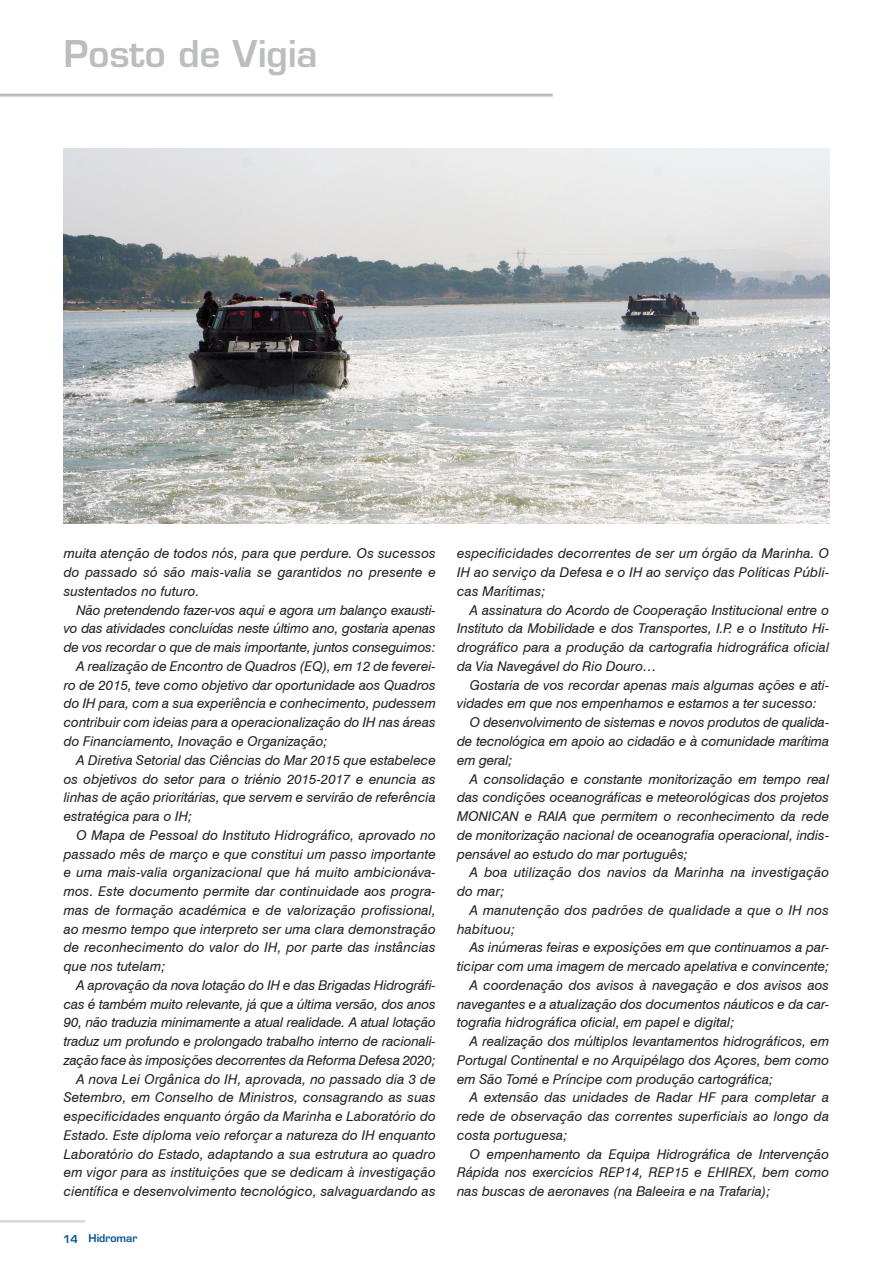
<style>
.page{position:relative;width:893px;height:1263px;background:#fff}
.page>*{position:absolute;margin:0;border:0;box-sizing:border-box;transform-origin:0 0}
.t1{font:600 36px "Eurostile LT Std";color:#bcbdc0}
.t2{font:italic 13.5px/18.8px "Swiss 721 BT";color:#231f20;text-align:justify}
.t3{font:italic 13.5px/18.8px "Swiss 721 BT";letter-spacing:.02em;color:#231f20}
.t4{font:600 10.5px "Eurostile LT Std";color:#01538e}
</style>
<div class="page">
<hr style="left:0;top:1220px;width:85px;height:2px;background:#231f20">
<hr style="left:0;top:94px;width:553px;height:3px;background:#231f20">
<img style="left:64px;top:149px;width:765px;height:374px">
<p class="t1" style="left:64px;top:32px;width:255px">Posto de Vigia</p>
<p class="t2" style="left:64px;top:544px;width:374px">muita atenção de todos nós, para que perdure. Os sucessos do passado só são mais-valia se garantidos no presente e sustentados no futuro.</p>
<p class="t2" style="left:64px;top:600px;width:374px;text-indent:13px">Não pretendendo fazer-vos aqui e agora um balanço exausti&shy;vo das atividades concluídas neste último ano, gostaria apenas de vos recordar o que de mais importante, juntos conseguimos:</p>
<p class="t2" style="left:64px;top:657px;width:374px;text-indent:13px">A realização de Encontro de Quadros (EQ), em 12 de feverei&shy;ro de 2015, teve como objetivo dar oportunidade aos Quadros do IH para, com a sua experiência e conhecimento, pudessem contribuir com ideias para a operacionalização do IH nas áreas do Financiamento, Inovação e Organização;</p>
<p class="t2" style="left:64px;top:750px;width:374px;text-indent:13px">A Diretiva Setorial das Ciências do Mar 2015 que estabelece os objetivos do setor para o triénio 2015-2017 e enuncia as linhas de ação prioritárias, que servem e servirão de referência estratégica para o IH;</p>
<p class="t2" style="left:64px;top:825px;width:374px;text-indent:13px">O Mapa de Pessoal do Instituto Hidrográfico, aprovado no passado mês de março e que constitui um passo importante e uma mais-valia organizacional que há muito ambicionáva&shy;mos. Este documento permite dar continuidade aos progra&shy;mas de formação académica e de valorização profissional, ao mesmo tempo que interpreto ser uma clara demonstração de reconhecimento do valor do IH, por parte das instâncias que nos tutelam;</p>
<p class="t2" style="left:64px;top:975px;width:374px;text-indent:13px">A aprovação da nova lotação do IH e das Brigadas Hidrográfi&shy;cas é também muito relevante, já que a última versão, dos anos 90, não traduzia minimamente a atual realidade. A atual lotação traduz um profundo e prolongado trabalho interno de racionali&shy;zação face às imposições decorrentes da Reforma Defesa 2020;</p>
<p class="t2" style="left:64px;top:1069px;width:374px;text-indent:13px">A nova Lei Orgânica do IH, aprovada, no passado dia 3 de Setembro, em Conselho de Ministros, consagrando as suas especificidades enquanto órgão da Marinha e Laboratório do Estado. Este diploma veio reforçar a natureza do IH enquanto Laboratório do Estado, adaptando a sua estrutura ao quadro em vigor para as instituições que se dedicam à investigação científica e desenvolvimento tecnológico, salvaguardando as</p>
<p class="t4" style="left:63px;top:1232px;width:76px">14 Hidromar</p>
<p class="t2" style="left:457px;top:544px;width:374px">especificidades decorrentes de ser um órgão da Marinha. O IH ao serviço da Defesa e o IH ao serviço das Políticas Públi&shy;cas Marítimas;</p>
<p class="t2" style="left:457px;top:600px;width:374px;text-indent:13px">A assinatura do Acordo de Cooperação Institucional entre o Instituto da Mobilidade e dos Transportes, I.P. e o Instituto Hi&shy;drográfico para a produção da cartografia hidrográfica oficial da Via Navegável do Rio Douro…</p>
<p class="t2" style="left:457px;top:675px;width:374px;text-indent:13px">Gostaria de vos recordar apenas mais algumas ações e ati&shy;vidades em que nos empenhamos e estamos a ter sucesso:</p>
<p class="t2" style="left:457px;top:713px;width:374px;text-indent:13px">O desenvolvimento de sistemas e novos produtos de qualida&shy;de tecnológica em apoio ao cidadão e à comunidade marítima em geral;</p>
<p class="t2" style="left:457px;top:769px;width:374px;text-indent:13px">A consolidação e constante monitorização em tempo real das condições oceanográficas e meteorológicas dos projetos MONICAN e RAIA que permitem o reconhecimento da rede de monitorização nacional de oceanografia operacional, indis&shy;pensável ao estudo do mar português;</p>
<p class="t2" style="left:457px;top:863px;width:374px;text-indent:13px">A boa utilização dos navios da Marinha na investigação do mar;</p>
<p class="t3" style="left:457px;top:900px;width:374px;text-indent:13px">A manutenção dos padrões de qualidade a que o IH nos habituou;</p>
<p class="t2" style="left:457px;top:938px;width:374px;text-align:right">As inúmeras feiras e exposições em que continuamos a par&shy;ticipar com uma imagem de mercado apelativa e convincente;</p>
<p class="t2" style="left:457px;top:975px;width:374px;text-indent:13px">A coordenação dos avisos à navegação e dos avisos aos navegantes e a atualização dos documentos náuticos e da car&shy;tografia hidrográfica oficial, em papel e digital;</p>
<p class="t2" style="left:457px;top:1032px;width:374px;text-indent:13px">A realização dos múltiplos levantamentos hidrográficos, em Portugal Continental e no Arquipélago dos Açores, bem como em São Tomé e Príncipe com produção cartográfica;</p>
<p class="t2" style="left:457px;top:1088px;width:374px;text-indent:13px">A extensão das unidades de Radar HF para completar a rede de observação das correntes superficiais ao longo da costa portuguesa;</p>
<p class="t2" style="left:457px;top:1144px;width:374px;text-indent:13px">O empenhamento da Equipa Hidrográfica de Intervenção Rápida nos exercícios REP14, REP15 e EHIREX, bem como nas buscas de aeronaves (na Baleeira e na Trafaria);</p>
</div>
